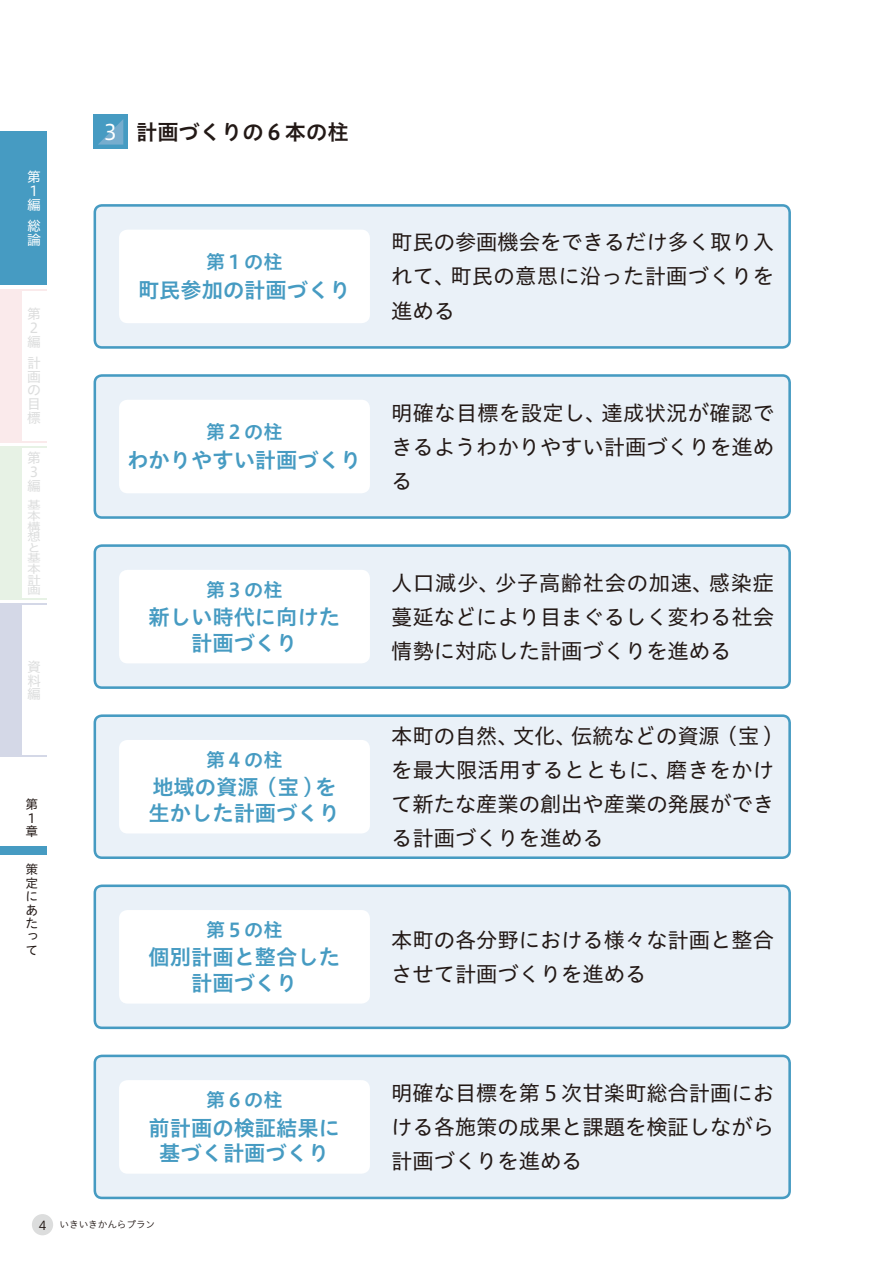
<style>
.page{position:relative;width:893px;height:1263px;background:#fff}
.page>*{position:absolute;margin:0;border:0;box-sizing:border-box;transform-origin:0 0}
.t1{font:21.3px/34px "Hiragino UD Sans Std W4";color:#231916;text-align:justify}
.t2{font:21.3px/25.5px "Hiragino UD Sans Std W6";color:#469bc2;text-align:center}
.t3{font:21.3px "Hiragino UD Sans Std W6";color:#231916}
.t4{font:19.2px "Hiragino UD Sans Std W6";color:#469bc2}
.t5{font:13.8px/13.8px "Hiragino UD Sans Std W4";color:#dcdddd}
.t6{font:13.8px/13.8px "Hiragino UD Sans Std W4";color:#fff}
.t7{font:12.75px/13.4px "Hiragino UD Sans Std W4";color:#231916;text-align:justify}
.t8{font:11.4px/10.6px "Hiragino UD Sans Std W4";color:#dcdddd;scale:1.22 1}
.t9{font:9.6px "Hiragino UD Sans Std W3";color:#231916}
.s1{font-family:"Hiragino UD Sans Std W4";color:#fff}
.s2{font-family:"Tsuku Go Pro M";font-size:12.75px}
</style>
<div class="page">
<div style="left:94px;top:115px;width:34px;height:34px;background:#469bc2"></div>
<svg style="left:98px;top:120px;width:25px;height:25px"></svg>
<div style="left:32px;top:1214px;width:21px;height:21px;background:#dcdddd;border-radius:50%"></div>
<div style="left:0;top:289px;width:21px;height:153px;background:#faeaeb"></div>
<hr style="left:0;top:289px;width:47px;height:1px;background:#faeaeb">
<hr style="left:0;top:441px;width:47px;height:1px;background:#faeaeb">
<div style="left:0;top:446px;width:21px;height:154px;background:#e7f2e5"></div>
<hr style="left:0;top:598px;width:47px;height:2px;background:#e7f2e5">
<hr style="left:0;top:446px;width:47px;height:2px;background:#e7f2e5">
<div style="left:0;top:604px;width:21px;height:153px;background:#d4d8e7"></div>
<hr style="left:0;top:756px;width:47px;height:1px;background:#d4d8e7">
<hr style="left:0;top:604px;width:47px;height:1px;background:#d4d8e7">
<div style="left:0;top:132px;width:47px;height:153px;background:#469bc2"></div>
<div style="left:0;top:846px;width:47px;height:9px;background:#469bc2"></div>
<div style="left:95px;top:205px;width:695px;height:142px;background:#eaf1f8;border-radius:7px"></div>
<div style="left:94px;top:204px;width:697px;height:145px;border:3px solid #469bc2;border-radius:7px"></div>
<div style="left:95px;top:375px;width:695px;height:142px;background:#eaf1f8;border-radius:7px"></div>
<div style="left:94px;top:374px;width:697px;height:145px;border:3px solid #469bc2;border-radius:7px"></div>
<div style="left:95px;top:546px;width:695px;height:142px;background:#eaf1f8;border-radius:7px"></div>
<div style="left:94px;top:544px;width:697px;height:145px;border:3px solid #469bc2;border-radius:7px"></div>
<div style="left:95px;top:716px;width:695px;height:142px;background:#eaf1f8;border-radius:7px"></div>
<div style="left:94px;top:714px;width:697px;height:145px;border:3px solid #469bc2;border-radius:7px"></div>
<div style="left:95px;top:886px;width:695px;height:142px;background:#eaf1f8;border-radius:7px"></div>
<div style="left:94px;top:884px;width:697px;height:145px;border:3px solid #469bc2;border-radius:7px"></div>
<div style="left:95px;top:1056px;width:695px;height:142px;background:#eaf1f8;border-radius:7px"></div>
<div style="left:94px;top:1054px;width:697px;height:145px;border:3px solid #469bc2;border-radius:7px"></div>
<div style="left:119px;top:230px;width:251px;height:93px;background:#fff;border-radius:9px"></div>
<div style="left:119px;top:400px;width:251px;height:93px;background:#fff;border-radius:9px"></div>
<div style="left:119px;top:570px;width:251px;height:93px;background:#fff;border-radius:9px"></div>
<div style="left:119px;top:740px;width:251px;height:93px;background:#fff;border-radius:9px"></div>
<div style="left:119px;top:910px;width:251px;height:93px;background:#fff;border-radius:9px"></div>
<div style="left:119px;top:1080px;width:251px;height:94px;background:#fff;border-radius:9px"></div>
<p class="t6" style="left:27px;top:169px;width:14px">第<br>１編</p>
<p class="t6" style="left:27px;top:218px;width:15px">総論</p>
<p class="t5" style="left:27px;top:306px;width:14px">第<br>２編</p>
<p class="t5" style="left:27px;top:355px;width:15px">計画の目標</p>
<p class="t5" style="left:27px;top:450px;width:14px">第<br>３編</p>
<p class="t8" style="left:27px;top:499px;width:12px">基本構想と基本計画</p>
<p class="t5" style="left:27px;top:659px;width:15px;text-align:justify">資料編</p>
<p class="t7" style="left:26px;top:797px;width:13px;text-align:left">第<br>１章</p>
<p class="t7" style="left:26px;top:862px;width:14px">策定にあたって</p>
<p class="t3" style="left:100px;top:116px;width:250px"><span class="s1">３</span> 計画づくりの６本の柱</p>
<p class="t4" style="left:206px;top:247px;width:78px">第１の柱</p>
<p class="t2" style="left:138px;top:276px;width:214px">町民参加の計画づくり</p>
<p class="t4" style="left:206px;top:417px;width:78px">第２の柱</p>
<p class="t2" style="left:127px;top:446px;width:235px">わかりやすい計画づくり</p>
<p class="t4" style="left:206px;top:575px;width:78px">第３の柱</p>
<p class="t2" style="left:149px;top:603px;width:193px">新しい時代に向けた計画づくり</p>
<p class="t4" style="left:206px;top:745px;width:78px">第４の柱</p>
<p class="t2" style="left:149px;top:773px;width:193px;text-align:left">地域の資源（宝）を生かした計画づくり</p>
<p class="t4" style="left:206px;top:915px;width:78px">第５の柱</p>
<p class="t2" style="left:149px;top:943px;width:193px">個別計画と整合した計画づくり</p>
<p class="t1" style="left:391px;top:224px;width:384px">町民の参画機会をできるだけ多く取り入れて、町民の意思に沿った計画づくりを進める</p>
<p class="t1" style="left:391px;top:394px;width:384px">明確な目標を設定し、達成状況が確認できるようわかりやすい計画づくりを進める</p>
<p class="t1" style="left:391px;top:564px;width:384px">人口減少、少子高齢社会の加速、感染症蔓延などにより目まぐるしく変わる社会情勢に対応した計画づくりを進める</p>
<p class="t1" style="left:391px;top:717px;width:395px;text-align:left">本町の自然、文化、伝統などの資源（宝）を最大限活用するとともに、磨きをかけて新たな産業の創出や産業の発展ができる計画づくりを進める</p>
<p class="t1" style="left:391px;top:922px;width:384px">本町の各分野における様々な計画と整合させて計画づくりを進める</p>
<p class="t4" style="left:206px;top:1085px;width:78px">第６の柱</p>
<p class="t2" style="left:149px;top:1113px;width:193px">前計画の検証結果に基づく計画づくり</p>
<p class="t9" style="left:39px;top:1217px;width:118px"><span class="s2">4</span> いきいきかんらプラン</p>
<p class="t1" style="left:391px;top:1075px;width:384px">明確な目標を第５次甘楽町総合計画における各施策の成果と課題を検証しながら計画づくりを進める</p>
</div>
